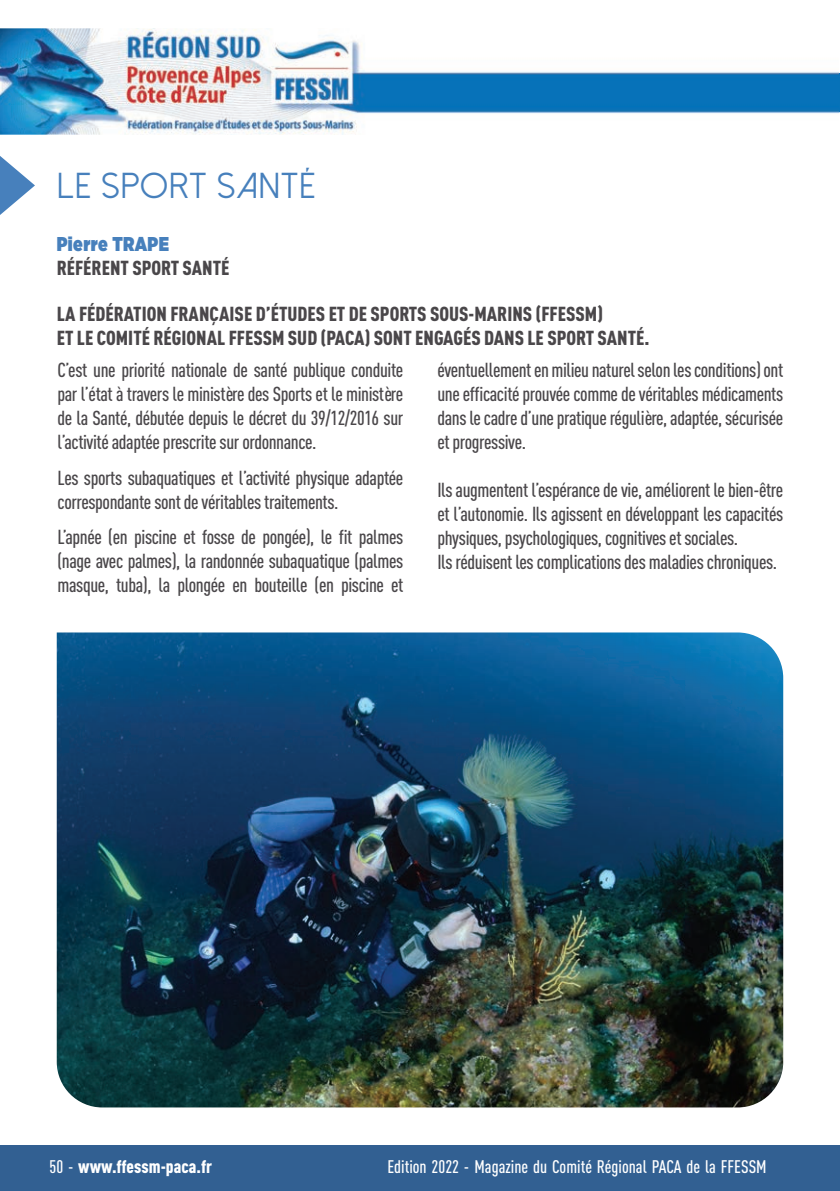
<style>
.page{position:relative;width:840px;height:1191px;background:#fff}
.page>*{position:absolute;margin:0;border:0;box-sizing:border-box;transform-origin:0 0}
.t1{font:36px "Dolce Vita";letter-spacing:.05em;color:#4780bc}
.t2{font:500 20px/24px "DIN Cond";letter-spacing:-.02em;color:#4a474a;text-align:justify}
.t3{font:900 20px/24px "DIN Cond";color:#4a474a}
.t4{font:900 20px "Gotham Narrow";letter-spacing:.025em;color:#4780bc;scale:.9 1}
.t5{font:500 18px "DIN Cond";color:#fff}
.t6{font:900 18px "DIN Cond";color:#fff}
.s1{font-weight:500}
</style>
<div class="page">
<div style="left:0;top:1145px;width:839px;height:46px;background:#326092"></div>
<img style="left:0;top:28px;width:839px;height:107px">
<svg style="left:0;top:156px;width:35px;height:59px"></svg>
<img style="left:57px;top:632px;width:725px;height:475px">
<h1 class="t1" style="left:57px;top:167px;width:259px">LE SPORT SANTÉ</h1>
<p class="t4" style="left:57px;top:231px;width:126px">Pierre TRAPE</p>
<p class="t3" style="left:57px;top:256px;width:174px">RÉFÉRENT SPORT SANTÉ</p>
<p class="t3" style="left:57px;top:301px;width:594px">LA FÉDÉRATION FRANÇAISE D’ÉTUDES ET DE SPORTS SOUS-MARINS (FFESSM)<br>ET LE COMITÉ RÉGIONAL FFESSM SUD (PACA) SONT ENGAGÉS DANS LE SPORT SANTÉ.</p>
<p class="t2" style="left:57px;top:358px;width:347px">C’est une priorité nationale de santé publique conduite par l’état à travers le ministère des Sports et le ministère de la Santé, débutée depuis le décret du 39/12/2016 sur l’activité adaptée prescrite sur ordonnance.</p>
<p class="t2" style="left:57px;top:465px;width:347px">Les sports subaquatiques et l’activité physique adaptée correspondante sont de véritables traitements.</p>
<p class="t2" style="left:57px;top:524px;width:347px">L’apnée (en piscine et fosse de pongée), le fit palmes (nage avec palmes), la randonnée subaquatique (palmes masque, tuba), la plongée en bouteille (en piscine et</p>
<p class="t2" style="left:437px;top:358px;width:347px">éventuellement en milieu naturel selon les conditions) ont une efficacité prouvée comme de véritables médicaments dans le cadre d’une pratique régulière, adaptée, sécurisée et progressive.</p>
<p class="t2" style="left:437px;top:478px;width:347px;text-align:left">Ils augmentent l’espérance de vie, améliorent le bien-être et l’autonomie. Ils agissent en développant les capacités physiques, psychologiques, cognitives et sociales.<br>Ils réduisent les complications des maladies chroniques.</p>
<p class="t6" style="left:49px;top:1155px;width:164px"><span class="s1">50 -</span> www.ffessm-paca.fr</p>
<p class="t5" style="left:387px;top:1155px;width:380px">Edition 2022 - Magazine du Comité Régional PACA de la FFESSM</p>
</div>
